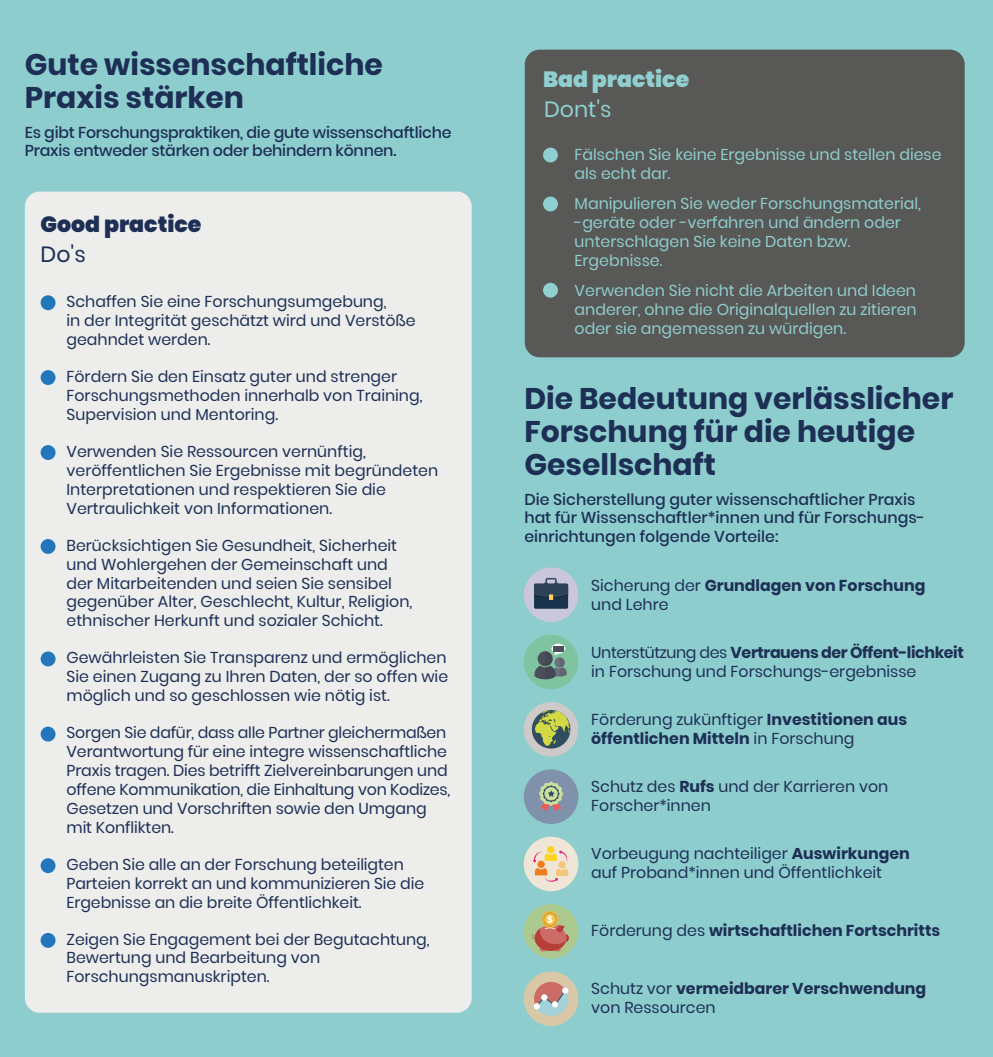
<style>
.page{position:relative;width:993px;height:1057px;background:#fff}
.page>*{position:absolute;margin:0;border:0;box-sizing:border-box;transform-origin:0 0}
.t1{font:700 29.75px/33.2px "Poppins";color:#1d2f55}
.t2{font:900 22.05px "Poppins";color:#1d2f55}
.t3{font:900 22.05px "Poppins";color:#90cfcf}
.t4{font:22.05px "Poppins";color:#90cfcf}
.t5{font:22.05px "Poppins";color:#1d2f55}
.t6{font:15.75px/18.9px "Poppins";color:#1d2f55}
.t7{font:15.75px/18.9px "Poppins";color:#8fcece}
.t8{font:500 15.75px/18.9px "Poppins";color:#1d2f55}
.t9{font:700 15.75px/18.9px "Poppins";color:#1e2f55}
.t10{font:15.75px/18.9px "Poppins";color:#1e2f55}
.s1{font-weight:400}
.s2{font-weight:700}
.s3{font-weight:400;color:#1e3055}
</style>
<div class="page">
<div style="left:0;top:0;width:992px;height:1057px;background:#8ecdcd"></div>
<div style="left:25px;top:191px;width:446px;height:821px;background:#ededec;border-radius:15px"></div>
<div style="left:41px;top:295px;width:14px;height:15px;background:#2276bb;border-radius:50%"></div>
<div style="left:41px;top:370px;width:14px;height:15px;background:#2276bb;border-radius:50%"></div>
<div style="left:41px;top:445px;width:14px;height:15px;background:#2276bb;border-radius:50%"></div>
<div style="left:41px;top:539px;width:14px;height:15px;background:#2276bb;border-radius:50%"></div>
<div style="left:41px;top:651px;width:14px;height:15px;background:#2276bb;border-radius:50%"></div>
<div style="left:41px;top:726px;width:14px;height:15px;background:#2276bb;border-radius:50%"></div>
<div style="left:41px;top:858px;width:14px;height:15px;background:#2276bb;border-radius:50%"></div>
<div style="left:41px;top:933px;width:14px;height:14px;background:#2276bb;border-radius:50%"></div>
<div style="left:524px;top:50px;width:440px;height:307px;background:#585856;border-radius:15px"></div>
<div style="left:543px;top:148px;width:14px;height:14px;background:#90cfcf;border-radius:50%"></div>
<div style="left:543px;top:197px;width:14px;height:14px;background:#90cfcf;border-radius:50%"></div>
<div style="left:543px;top:283px;width:14px;height:15px;background:#90cfcf;border-radius:50%"></div>
<div style="left:523px;top:567px;width:55px;height:55px;background:#cac6db;border-radius:50%"></div>
<svg style="left:534px;top:578px;width:34px;height:31px"></svg>
<div style="left:523px;top:635px;width:55px;height:54px;background:#7fc3a1;border-radius:50%"></div>
<svg style="left:534px;top:643px;width:33px;height:36px"></svg>
<div style="left:523px;top:769px;width:55px;height:55px;background:#8091ab;border-radius:50%"></div>
<svg style="left:539px;top:781px;width:24px;height:31px"></svg>
<div style="left:523px;top:702px;width:55px;height:54px;background:#cccbc9;border-radius:50%"></div>
<svg style="left:529px;top:707px;width:44px;height:44px"></svg>
<div style="left:523px;top:971px;width:55px;height:55px;background:#d9c8a8;border-radius:50%"></div>
<svg style="left:533px;top:982px;width:35px;height:34px"></svg>
<div style="left:523px;top:904px;width:55px;height:54px;background:#acca8f;border-radius:50%"></div>
<div style="left:541px;top:910px;width:17px;height:18px;background:#b0c787;border-radius:50%"></div>
<svg style="left:530px;top:911px;width:38px;height:40px"></svg>
<div style="left:523px;top:836px;width:55px;height:55px;background:#f0e6d8;border-radius:50%"></div>
<svg style="left:533px;top:846px;width:35px;height:36px"></svg>
<h1 class="t1" style="left:25px;top:48px;width:359px">Gute wissenschaftliche<br>Praxis stärken</h1>
<p class="t8" style="left:25px;top:123px;width:428px">Es gibt Forschungspraktiken, die gute wissenschaftliche<br>Praxis entweder stärken oder behindern können.</p>
<h2 class="t2" style="left:41px;top:211px;width:162px">Good practice</h2>
<h2 class="t5" style="left:41px;top:242px;width:47px">Do's</h2>
<p class="t6" style="left:66px;top:292px;width:350px">Schaffen Sie eine Forschungsumgebung,<br>in der Integrität geschätzt wird und Verstöße geahndet werden.</p>
<p class="t6" style="left:66px;top:367px;width:357px">Fördern Sie den Einsatz guter und strenger<br>Forschungsmethoden innerhalb von Training,<br>Supervision und Mentoring.</p>
<p class="t6" style="left:66px;top:442px;width:373px">Verwenden Sie Ressourcen vernünftig, veröffentlichen Sie Ergebnisse mit begründeten Interpretationen und respektieren Sie die Vertraulichkeit von Informationen.</p>
<p class="t6" style="left:66px;top:536px;width:347px">Berücksichtigen Sie Gesundheit, Sicherheit und Wohlergehen der Gemeinschaft und der Mitarbeitenden und seien Sie sensibel gegenüber Alter, Geschlecht, Kultur, Religion, ethnischer Herkunft und sozialer Schicht.</p>
<p class="t6" style="left:66px;top:648px;width:383px;text-align:justify">Gewährleisten Sie Transparenz und ermöglichen Sie einen Zugang zu Ihren Daten, der so offen wie möglich und so geschlossen wie nötig ist.</p>
<p class="t6" style="left:66px;top:723px;width:385px">Sorgen Sie dafür, dass alle Partner gleichermaßen Verantwortung für eine integre wissenschaftliche Praxis tragen. Dies betrifft Zielvereinbarungen und offene Kommunikation, die Einhaltung von Kodizes, Gesetzen und Vorschriften sowie den Umgang mit Konflikten.</p>
<p class="t6" style="left:66px;top:855px;width:359px">Geben Sie alle an der Forschung beteiligten<br>Parteien korrekt an und kommunizieren Sie die<br>Ergebnisse an die breite Öffentlichkeit.</p>
<p class="t6" style="left:66px;top:929px;width:364px">Zeigen Sie Engagement bei der Begutachtung,<br>Bewertung und Bearbeitung von<br>Forschungsmanuskripten.</p>
<h2 class="t3" style="left:543px;top:66px;width:148px">Bad practice</h2>
<h2 class="t4" style="left:544px;top:97px;width:69px">Dont's</h2>
<p class="t7" style="left:574px;top:145px;width:368px">Fälschen Sie keine Ergebnisse und stellen diese als echt dar.</p>
<p class="t7" style="left:574px;top:194px;width:347px">Manipulieren Sie weder Forschungsmaterial, -geräte oder -verfahren und ändern oder unterschlagen Sie keine Daten bzw.<br>Ergebnisse.</p>
<p class="t7" style="left:574px;top:281px;width:343px;text-align:justify">Verwenden Sie nicht die Arbeiten und Ideen anderer, ohne die Originalquellen zu zitieren oder sie angemessen zu würdigen.</p>
<h1 class="t1" style="left:524px;top:382px;width:430px">Die Bedeutung verlässlicher<br>Forschung für die heutige<br>Gesellschaft</h1>
<p class="t8" style="left:524px;top:490px;width:402px">Die Sicherstellung guter wissenschaftlicher Praxis hat für Wissenschaftler*innen und für Forschungs&shy;einrichtungen folgende Vorteile:</p>
<p class="t9" style="left:591px;top:576px;width:336px"><span class="s1">Sicherung der</span> Grundlagen von Forschung <span class="s1">und Lehre</span></p>
<p class="t10" style="left:591px;top:643px;width:374px">Unterstützung des <span class="s2">Vertrauens der Öffent-lichkeit </span>in Forschung und Forschungs-ergebnisse</p>
<p class="t9" style="left:591px;top:709px;width:317px"><span class="s1">Förderung zukünftiger</span> Investitionen aus öffentlichen Mitteln <span class="s1">in Forschung</span></p>
<p class="t10" style="left:591px;top:777px;width:298px">Schutz des <span class="s2">Rufs</span> und der Karrieren von<br>Forscher*innen</p>
<p class="t10" style="left:591px;top:843px;width:320px">Vorbeugung nachteiliger <span class="s2">Auswirkungen </span>auf Proband*innen und Öffentlichkeit</p>
<p class="t9" style="left:591px;top:921px;width:350px"><span class="s3">Förderung des</span> wirtschaftlichen Fortschritts</p>
<p class="t9" style="left:591px;top:979px;width:336px"><span class="s1">Schutz vor</span> vermeidbarer Verschwendung <span class="s1">von Ressourcen</span></p>
</div>
